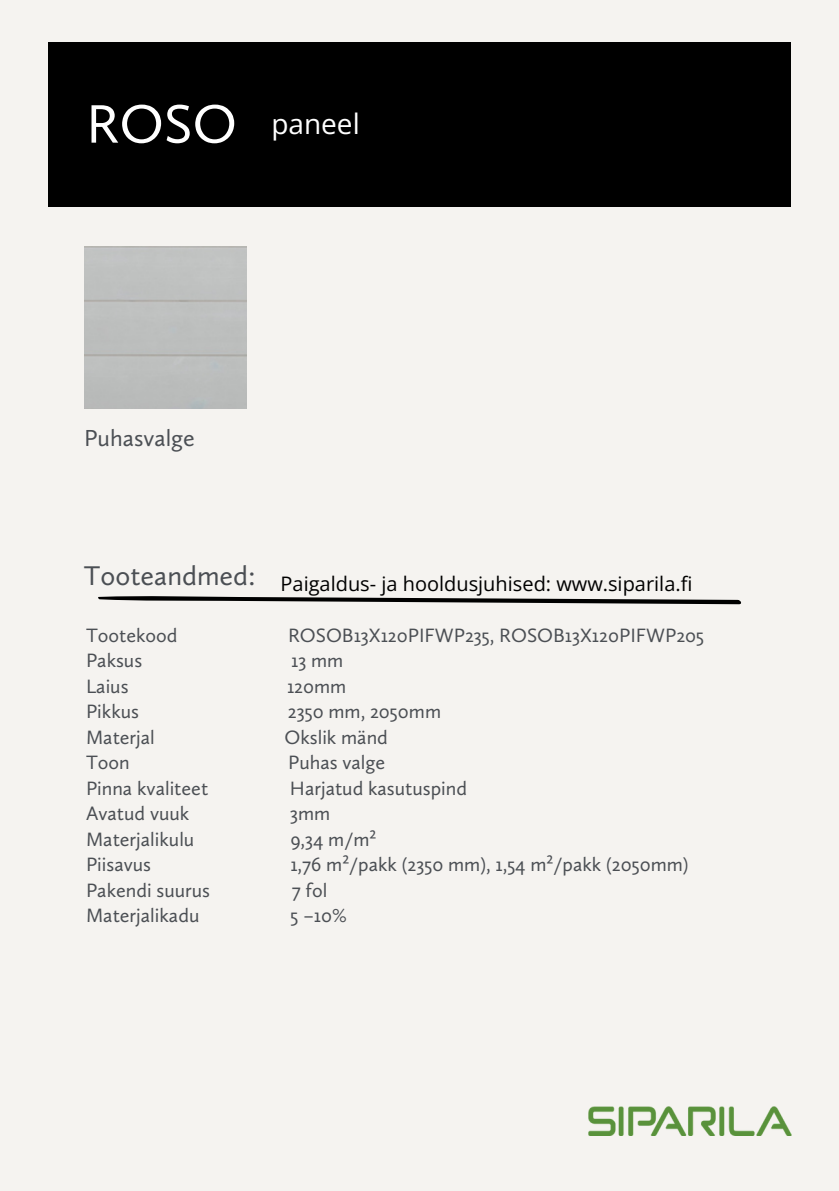
<style>
.page{position:relative;width:839px;height:1191px;background:#fff}
.page>*{position:absolute;margin:0;border:0;box-sizing:border-box;transform-origin:0 0}
.t1{font:56px "Calluna Sans";color:#fff}
.t2{font:28px "Calluna Sans";color:#4b4f54}
.t3{font:28px "Open Sans";color:#fff}
.t4{font:24px "Calluna Sans";color:#4b4f54}
.t5{font:20px "Calluna Sans";color:#4b4f54}
.t6{font:20px "Open Sans";color:#000}
</style>
<div class="page">
<div style="left:0;top:0;width:838px;height:1191px;background:#f5f3f0"></div>
<div style="left:48px;top:42px;width:743px;height:165px;background:#000"></div>
<img style="left:588px;top:1107px;width:203px;height:28px">
<svg style="left:98px;top:596px;width:643px;height:8px"></svg>
<p class="t1" style="left:86px;top:90px;width:152px">ROSO</p>
<p class="t3" style="left:271px;top:104px;width:90px">paneel</p>
<p class="t4" style="left:84px;top:423px;width:112px">Puhasvalge</p>
<p class="t2" style="left:84px;top:558px;width:173px">Tooteandmed:</p>
<p class="t6" style="left:280px;top:570px;width:413px">Paigaldus- ja hooldusjuhised: www.siparila.fi</p>
<p class="t5" style="left:86px;top:623px;width:93px">Tootekood</p>
<p class="t5" style="left:288px;top:623px;width:417px">ROSOB13X120PIFWP235, ROSOB13X120PIFWP205</p>
<p class="t5" style="left:86px;top:649px;width:58px">Paksus</p>
<p class="t5" style="left:291px;top:649px;width:54px">13 mm</p>
<p class="t5" style="left:86px;top:674px;width:44px">Laius</p>
<p class="t5" style="left:287px;top:674px;width:61px">120mm</p>
<p class="t5" style="left:86px;top:700px;width:55px">Pikkus</p>
<p class="t5" style="left:288px;top:700px;width:155px">2350 mm, 2050mm</p>
<p class="t5" style="left:86px;top:725px;width:70px">Materjal</p>
<p class="t5" style="left:284px;top:725px;width:105px">Okslik mänd</p>
<p class="t5" style="left:86px;top:751px;width:45px">Toon</p>
<p class="t5" style="left:288px;top:751px;width:99px">Puhas valge</p>
<p class="t5" style="left:86px;top:776px;width:124px">Pinna kvaliteet</p>
<p class="t5" style="left:290px;top:776px;width:179px">Harjatud kasutuspind</p>
<p class="t5" style="left:86px;top:802px;width:105px">Avatud vuuk</p>
<p class="t5" style="left:290px;top:802px;width:42px">3mm</p>
<p class="t5" style="left:86px;top:827px;width:110px">Materjalikulu</p>
<p class="t5" style="left:290px;top:827px;width:88px">9,34 m/m²</p>
<p class="t5" style="left:86px;top:853px;width:67px">Piisavus</p>
<p class="t5" style="left:290px;top:853px;width:399px">1,76 m²/pakk (2350 mm), 1,54 m²/pakk (2050mm)</p>
<p class="t5" style="left:86px;top:878px;width:125px">Pakendi suurus</p>
<p class="t5" style="left:292px;top:878px;width:37px">7 fol</p>
<p class="t5" style="left:86px;top:904px;width:115px">Materjalikadu</p>
<p class="t5" style="left:290px;top:904px;width:58px">5 –10%</p>
</div>
